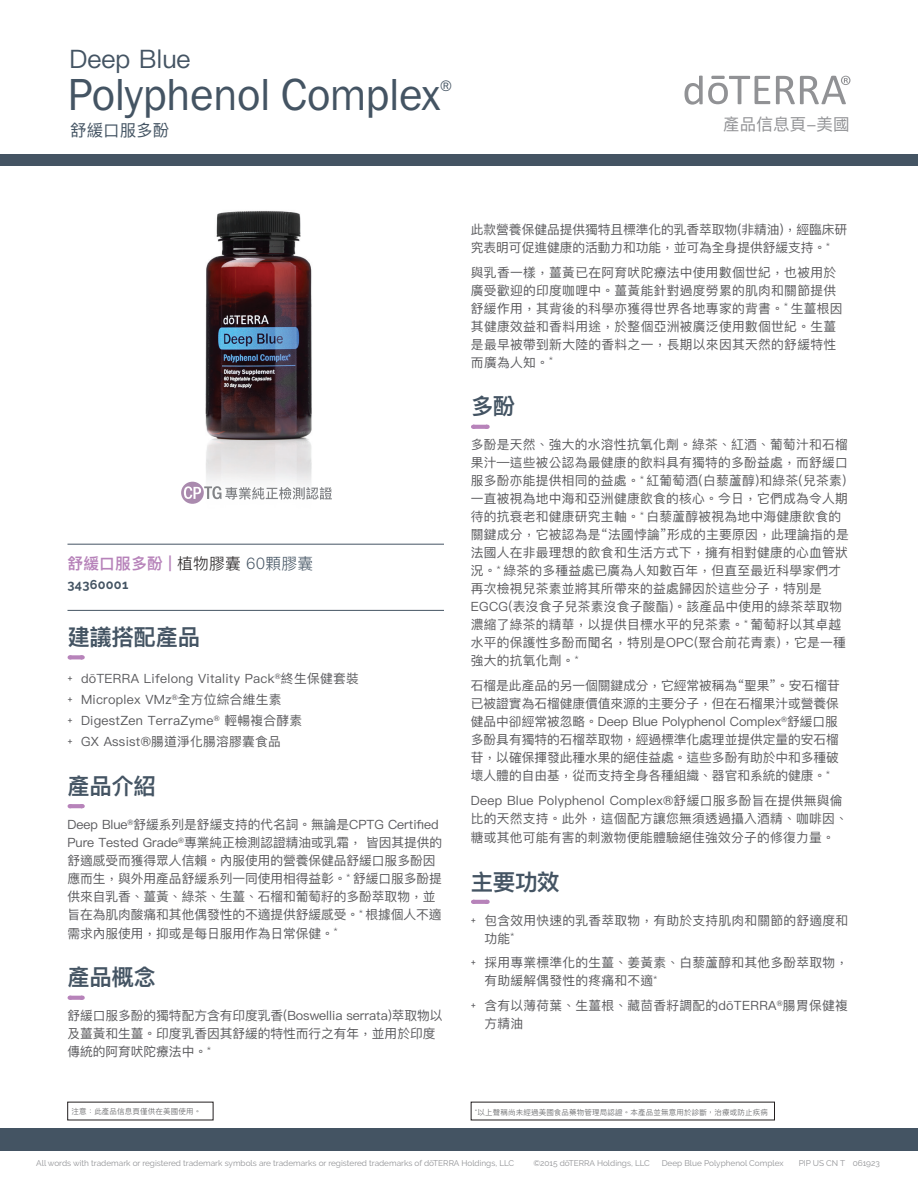
<style>
.page{position:relative;width:918px;height:1188px;background:#fff}
.page>*{position:absolute;margin:0;border:0;box-sizing:border-box;transform-origin:0 0}
.t1{font:46.5px "Franklin Gothic URW Boo";letter-spacing:-.01em;color:#445463}
.t2{font:25.5px "Ping Fang TC";color:#445463}
.t3{font:600 22.5px "Ping Fang TC";letter-spacing:-.02em;color:#445463}
.t4{font:16.5px "Ping Fang TC";letter-spacing:.01em;color:#919295}
.t5{font:16.5px "Ping Fang TC";color:#445463}
.t6{font:600 15.75px "Ping Fang TC";letter-spacing:.01em;color:#b783ba}
.t7{font:15.75px "Franklin Gothic URW Boo";color:#445463}
.t8{font:12.75px/18px "Ping Fang TC";letter-spacing:.02em;color:#5a5a5d}
.t9{font:12.75px/18px "Ping Fang TC";letter-spacing:-.005em;color:#5a5a5d}
.t10{font:700 12.75px "Raleway";letter-spacing:.02em;color:#445463}
.t11{font:8.25px "Raleway";color:#919295}
.t12{font:300 7.5px "Ping Fang TC";letter-spacing:.02em;color:#57585a}
.s1{font-weight:300;color:#231f20}
.s2{font-weight:300;color:#445463}
.s3{font-family:"Raleway"}
.s4{font-family:"Raleway";font-weight:400;font-size:7.8px}
</style>
<div class="page">
<div style="left:0;top:155px;width:918px;height:11px;background:#445463"></div>
<div style="left:0;top:1128px;width:918px;height:23px;background:#445463"></div>
<svg style="left:776px;top:76px;width:74px;height:28px"></svg>
<svg style="left:684px;top:76px;width:86px;height:29px"></svg>
<img style="left:190px;top:210px;width:122px;height:272px">
<hr style="left:68px;top:544px;width:376px;height:1px;background:#445463">
<hr style="left:68px;top:610px;width:376px;height:1px;background:#445463">
<svg style="left:70px;top:655px;width:13px;height:4px"></svg>
<svg style="left:70px;top:804px;width:13px;height:4px"></svg>
<svg style="left:70px;top:996px;width:13px;height:4px"></svg>
<svg style="left:181px;top:482px;width:151px;height:22px"></svg>
<svg style="left:474px;top:425px;width:6px;height:4px"></svg>
<svg style="left:480px;top:425px;width:8px;height:4px"></svg>
<hr style="left:473px;top:900px;width:14px;height:4px;background:#b783ba">
<h2 class="t2" style="left:69px;top:43px;width:123px">Deep Blue</h2>
<h1 class="t1" style="left:68px;top:66px;width:375px">Polyphenol Complex</h1>
<p class="t7" style="left:440px;top:76px;width:13px">®</p>
<p class="t5" style="left:70px;top:120px;width:100px">舒緩口服多酚</p>
<p class="t4" style="left:723px;top:114px;width:128px">產品信息頁-美國</p>
<p class="t6" style="left:68px;top:553px;width:247px">舒緩口服多酚 | <span class="s1">植物膠囊</span> <span class="s2">60顆膠囊</span></p>
<p class="t10" style="left:68px;top:577px;width:62px">34360001</p>
<h3 class="t3" style="left:68px;top:623px;width:134px">建議搭配產品</h3>
<p class="t8" style="left:67px;top:668px;width:293px;line-height:21px"><span class="s3">+</span> dōTERRA Lifelong Vitality Pack<sup>®</sup>終⽣保健套裝<span class="s3">+</span> Microplex VMz<sup>®</sup>全方位綜合維生素<br><span class="s3">+</span> DigestZen TerraZyme<sup>®</sup> 輕暢複合酵素<br><span class="s3">+</span> GX Assist®腸道淨化腸溶膠囊食品</p>
<h3 class="t3" style="left:68px;top:772px;width:90px">產品介紹</h3>
<p class="t9" style="left:67px;top:815px;width:376px">Deep Blue<sup>®</sup>舒緩系列是舒緩支持的代名詞。無論是CPTG Certified Pure Tested Grade<sup>®</sup>專業純正檢測認證精油或乳霜，皆因其提供的舒適感受而獲得眾人信賴。內服使用的營養保健品舒緩口服多酚因應而生，與外用產品舒緩系列一同使用相得益彰。<sup>*</sup> 舒緩口服多酚提供來自乳香、薑黃、綠茶、生薑、石榴和葡萄籽的多酚萃取物，並旨在為肌肉酸痛和其他偶發性的不適提供舒緩感受。<sup>*</sup> 根據個人不適需求內服使用，抑或是每日服用作為日常保健。<sup>*</sup></p>
<h3 class="t3" style="left:68px;top:964px;width:90px">產品概念</h3>
<p class="t9" style="left:68px;top:1007px;width:377px">舒緩口服多酚的獨特配方含有印度乳香(Boswellia serrata)萃取物以及薑黃和生薑。印度乳香因其舒緩的特性而行之有年，並用於印度傳統的阿育吠陀療法中。<sup>*</sup></p>
<p class="t12" style="left:71px;top:1106px;width:131px">注意：此產品信息頁僅供在美國使用。</p>
<p class="t9" style="left:471px;top:220px;width:378px">此款營養保健品提供獨特且標準化的乳香萃取物(非精油)，經臨床研究表明可促進健康的活動力和功能，並可為全身提供舒緩支持。<sup>*</sup></p>
<p class="t8" style="left:471px;top:263px;width:373px">與乳香一樣，薑黃已在阿育吠陀療法中使用數個世紀，也被用於廣受歡迎的印度咖哩中。薑黃能針對過度勞累的肌肉和關節提供舒緩作用，其背後的科學亦獲得世界各地專家的背書。<sup>*</sup> 生薑根因其健康效益和香料用途，於整個亞洲被廣泛使用數個世紀。生薑是最早被帶到新大陸的香料之一，長期以來因其天然的舒緩特性而廣為人知。<sup>*</sup></p>
<h3 class="t3" style="left:471px;top:393px;width:46px">多酚</h3>
<p class="t8" style="left:471px;top:436px;width:380px">多酚是天然、強大的水溶性抗氧化劑。綠茶、紅酒、葡萄汁和石榴果汁—這些被公認為最健康的飲料具有獨特的多酚益處，而舒緩口服多酚亦能提供相同的益處。<sup>*</sup> 紅葡萄酒(白藜蘆醇)和綠茶(兒茶素)一直被視為地中海和亞洲健康飲食的核心。今日，它們成為令人期待的抗衰老和健康研究主軸。<sup>*</sup> 白藜蘆醇被視為地中海健康飲食的關鍵成分，它被認為是“法國悖論”形成的主要原因，此理論指的是法國人在非最理想的飲食和生活方式下，擁有相對健康的心血管狀況。<sup>*</sup> 綠茶的多種益處已廣為人知數百年，但直至最近科學家們才再次檢視兒茶素並將其所帶來的益處歸因於這些分子，特別是<br>EGCG(表沒食子兒茶素沒食子酸酯)。該產品中使用的綠茶萃取物濃縮了綠茶的精華，以提供目標水平的兒茶素。<sup>*</sup> 葡萄籽以其卓越水平的保護性多酚而聞名，特別是OPC(聚合前花青素)，它是一種強大的抗氧化劑。<sup>*</sup></p>
<p class="t9" style="left:471px;top:677px;width:370px">石榴是此產品的另一個關鍵成分，它經常被稱為“聖果”。安石榴苷已被證實為石榴健康價值來源的主要分子，但在石榴果汁或營養保健品中卻經常被忽略。Deep Blue Polyphenol Complex<sup>®</sup>舒緩口服多酚具有獨特的石榴萃取物，經過標準化處理並提供定量的安石榴苷，以確保揮發此種水果的絕佳益處。這些多酚有助於中和多種破壞人體的自由基，從而支持全身各種組織、器官和系統的健康。<sup>*</sup></p>
<p class="t8" style="left:471px;top:791px;width:378px;line-height:18.5px">Deep Blue Polyphenol Complex®舒緩口服多酚旨在提供無與倫比的天然支持。此外，這個配方讓您無須透過攝入酒精、咖啡因、糖或其他可能有害的刺激物便能體驗絕佳強效分子的修復力量。</p>
<h3 class="t3" style="left:471px;top:868px;width:90px">主要功效</h3>
<p class="t8" style="left:484px;top:911px;width:365px;text-indent:-14px"><span class="s3">+</span> 包含效用快速的乳香萃取物，有助於支持肌肉和關節的舒適度和功能<sup>*</sup></p>
<p class="t8" style="left:484px;top:954px;width:365px;text-indent:-14px"><span class="s3">+</span> 採用專業標準化的生薑、姜黃素、白藜蘆醇和其他多酚萃取物，有助緩解偶發性的疼痛和不適<sup>*</sup></p>
<p class="t8" style="left:484px;top:996px;width:365px;text-indent:-14px"><span class="s3">+</span> 含有以薄荷葉、生薑根、藏茴香籽調配的dōTERRA<sup>®</sup>腸胃保健複方精油</p>
<p class="t12" style="left:475px;top:1107px;width:295px"><span class="s4">*</span>以上聲稱尚未經過美國食品藥物管理局認證。本產品並無意用於診斷，治療或防止疾病</p>
<p class="t11" style="left:36px;top:1159px;width:480px">All words with trademark or registered trademark symbols are trademarks or registered trademarks of dōTERRA Holdings, LLC</p>
<p class="t11" style="left:533px;top:1159px;width:118px">©2015 dōTERRA Holdings, LLC</p>
<p class="t11" style="left:662px;top:1159px;width:123px">Deep Blue Polyphenol Complex</p>
<p class="t11" style="left:799px;top:1159px;width:83px">PIP US CN T 061923</p>
</div>
